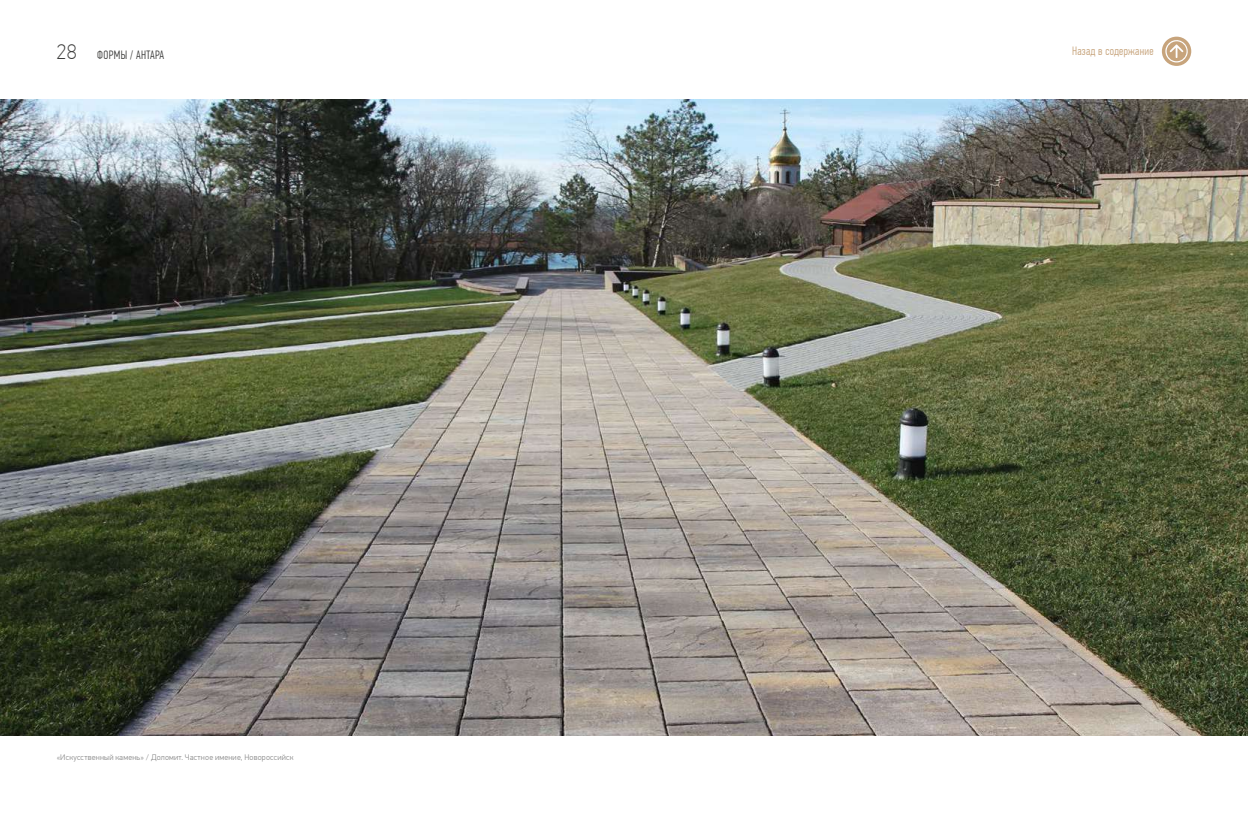
<style>
.page{position:relative;width:1248px;height:823px;background:#fff}
.page>*{position:absolute;margin:0;border:0;box-sizing:border-box;transform-origin:0 0}
.t1{font:100 21px "PF Din Text Pro";color:#3c3c3b}
.t2{font:300 12px "PF Din Text Comp Pro";letter-spacing:.02em;color:#c7a47c}
.t3{font:300 12px "PF Din Text Comp Pro";letter-spacing:.03em;color:#3c3c3b}
.t4{font:300 8px "PF Din Text Pro";letter-spacing:.025em;color:#878787}
</style>
<div class="page">
<svg style="left:1161px;top:37px;width:30px;height:29px"></svg>
<svg style="left:1165px;top:38px;width:24px;height:24px"></svg>
<img style="left:0;top:99px;width:1247px;height:636px">
<h1 class="t1" style="left:56px;top:40px;width:22px">28</h1>
<h1 class="t1" style="left:57px;top:40px;width:21px">53</h1>
<h2 class="t2" style="left:1072px;top:44px;width:83px">Назад в содержание</h2>
<h2 class="t3" style="left:97px;top:48px;width:68px">ФОРМЫ / АНТАРА</h2>
<p class="t4" style="left:57px;top:752px;width:238px">«Искусственный камень» / Доломит. Частное имение, Новороссийск</p>
</div>
